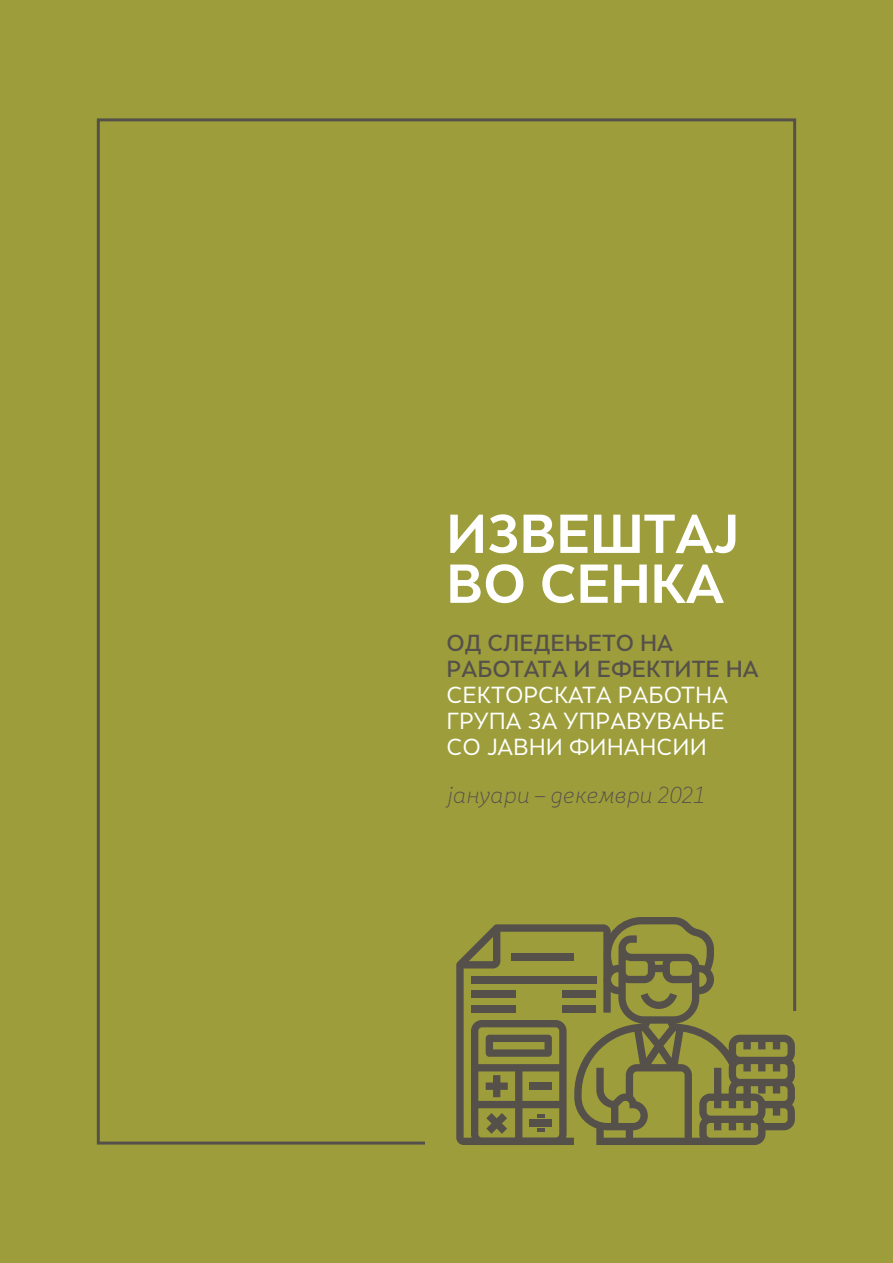
<style>
.page{position:relative;width:893px;height:1263px;background:#9d9e3b}
.page>*{position:absolute;margin:0;border:0;box-sizing:border-box;transform-origin:0 0}
.t1{font:700 51.15px/49.9px "Skola Sans";color:#fff}
.t2{font:21.75px/26.1px "Skola Sans";color:#fff}
.t3{font:500 21.75px/26.1px "Skola Sans";color:#56504b}
.t4{font:300 21.75px "Skola Sans It";color:#56504b}
</style>
<div class="page">
<svg style="left:611px;top:917px;width:184px;height:228px"></svg>
<svg style="left:456px;top:924px;width:155px;height:221px"></svg>
<div style="left:511px;top:954px;width:63px;height:7px;background:#56504b"></div>
<div style="left:471px;top:976px;width:125px;height:7px;background:#56504b"></div>
<div style="left:471px;top:990px;width:44px;height:8px;background:#56504b"></div>
<div style="left:563px;top:990px;width:33px;height:8px;background:#56504b"></div>
<div style="left:471px;top:1005px;width:44px;height:8px;background:#56504b"></div>
<div style="left:563px;top:1005px;width:33px;height:8px;background:#56504b"></div>
<h1 class="t1" style="left:446px;top:508px;width:294px">ИЗВЕШТАЈ<br>ВО СЕНКА</h1>
<p class="t3" style="left:446px;top:629px;width:314px">ОД СЛЕДЕЊЕТО НА<br>РАБОТАТА И ЕФЕКТИТЕ НА</p>
<p class="t2" style="left:446px;top:682px;width:283px">СЕКТОРСКАТА РАБОТНА<br>ГРУПА ЗА УПРАВУВАЊЕ<br>СО ЈАВНИ ФИНАНСИИ</p>
<p class="t4" style="left:446px;top:782px;width:260px">јануари – декември 2021</p>
</div>
